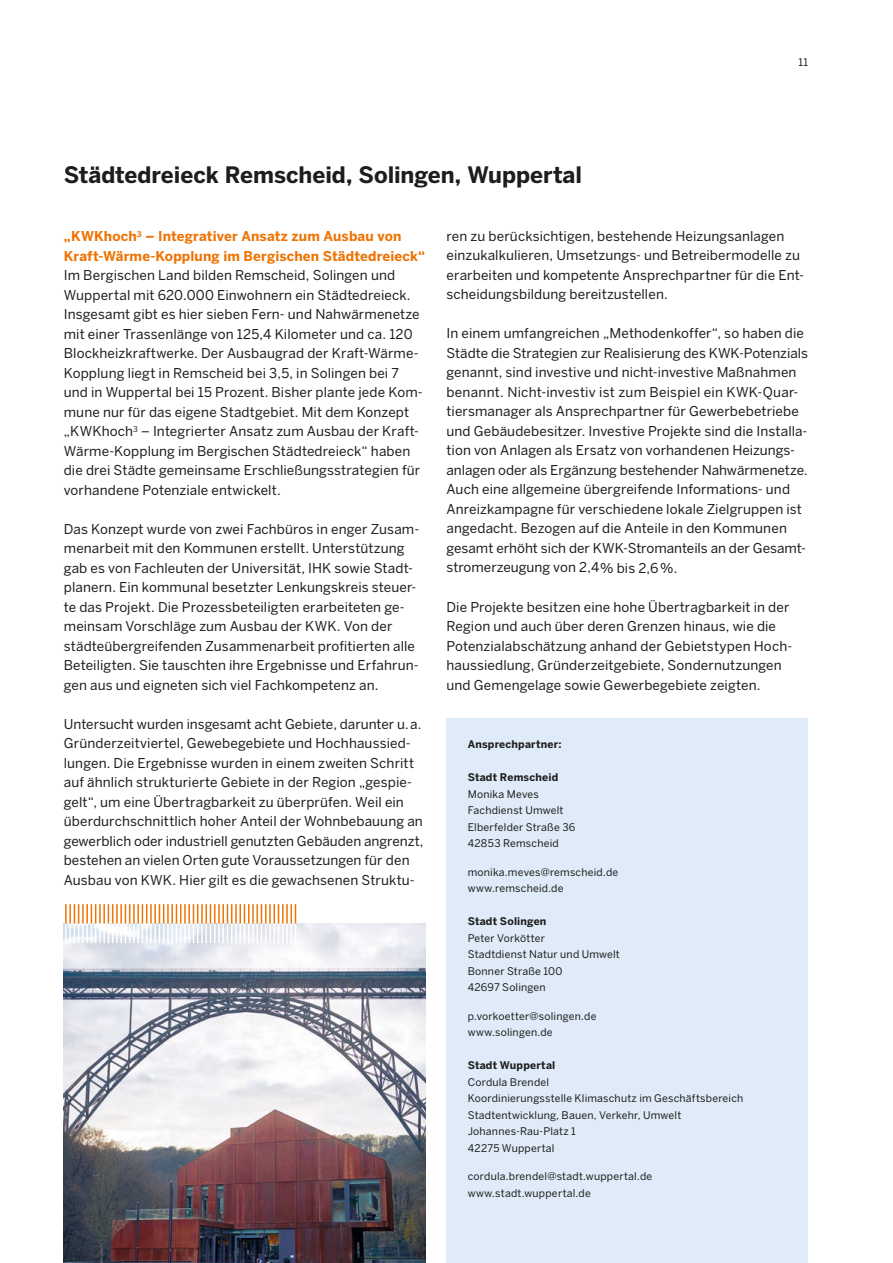
<style>
.page{position:relative;width:893px;height:1263px;background:#fff}
.page>*{position:absolute;margin:0;border:0;box-sizing:border-box;transform-origin:0 0}
.t1{font:700 22.5px "Benton Sans";letter-spacing:-.005em;color:#1d1d1b}
.t2{font:13.5px/19.5px "Benton Sans";letter-spacing:.005em;color:#1d1d1b}
.t3{font:700 13.5px/19.5px "Benton Sans";letter-spacing:.01em;color:#ee7303}
.t4{font:10.5px/16.5px "Benton Sans";letter-spacing:.02em;color:#1d1d1b}
.t5{font:700 10.5px "Benton Sans";letter-spacing:.02em;color:#1d1d1b}
</style>
<div class="page">
<div style="left:446px;top:719px;width:362px;height:544px;background:#dfebf9"></div>
<img style="left:64px;top:924px;width:361px;height:339px">
<svg style="left:65px;top:904px;width:231px;height:39px"></svg>
<h1 class="t1" style="left:64px;top:161px;width:520px">Städtedreieck Remscheid, Solingen, Wuppertal</h1>
<p class="t4" style="left:798px;top:53px;width:11px">11</p>
<p class="t3" style="left:64px;top:226px;width:363px">„KWKhoch<sup>3</sup> – Integrativer Ansatz zum Ausbau von<br>Kraft-Wärme-Kopplung im Bergischen Städtedreieck“</p>
<p class="t2" style="left:64px;top:265px;width:360px">Im Bergischen Land bilden Remscheid, Solingen und Wuppertal mit 620.000 Einwohnern ein Städtedreieck.<br>Insgesamt gibt es hier sieben Fern- und Nahwärmenetze mit einer Trassenlänge von 125,4 Kilometer und ca. 120<br>Blockheizkraftwerke. Der Ausbaugrad der Kraft-Wärme-Kopplung liegt in Remscheid bei 3,5, in Solingen bei 7 und in Wuppertal bei 15 Prozent. Bisher plante jede Kom&shy;mune nur für das eigene Stadtgebiet. Mit dem Konzept „KWKhoch<sup>3</sup> – Integrierter Ansatz zum Ausbau der Kraft-Wärme-Kopplung im Bergischen Städtedreieck“ haben die drei Städte gemeinsame Erschließungsstrategien für vorhandene Potenziale entwickelt.</p>
<p class="t2" style="left:64px;top:519px;width:357px">Das Konzept wurde von zwei Fachbüros in enger Zusam&shy;menarbeit mit den Kommunen erstellt. Unterstützung gab es von Fachleuten der Universität, IHK sowie Stadt&shy;planern. Ein kommunal besetzter Lenkungskreis steuer&shy;te das Projekt. Die Prozessbeteiligten erarbeiteten ge&shy;meinsam Vorschläge zum Ausbau der KWK. Von der städteübergreifenden Zusammenarbeit profitierten alle Beteiligten. Sie tauschten ihre Ergebnisse und Erfahrun&shy;gen aus und eigneten sich viel Fachkompetenz an.</p>
<p class="t2" style="left:64px;top:714px;width:361px">Untersucht wurden insgesamt acht Gebiete, darunter u.a.<br>Gründerzeitviertel, Gewebegebiete und Hochhaussied&shy;lungen. Die Ergebnisse wurden in einem zweiten Schritt auf ähnlich strukturierte Gebiete in der Region „gespie&shy;gelt“, um eine Übertragbarkeit zu überprüfen. Weil ein überdurchschnittlich hoher Anteil der Wohnbebauung an gewerblich oder industriell genutzten Gebäuden angrenzt, bestehen an vielen Orten gute Voraussetzungen für den Ausbau von KWK. Hier gilt es die gewachsenen Struktu-</p>
<p class="t2" style="left:446px;top:226px;width:359px">ren zu berücksichtigen, bestehende Heizungsanlagen einzukalkulieren, Umsetzungs- und Betreibermodelle zu erarbeiten und kompetente Ansprechpartner für die Ent&shy;scheidungsbildung bereitzustellen.</p>
<p class="t2" style="left:446px;top:324px;width:363px">In einem umfangreichen „Methodenkoffer“, so haben die Städte die Strategien zur Realisierung des KWK-Potenzials genannt, sind investive und nicht-investive Maßnahmen benannt. Nicht-investiv ist zum Beispiel ein KWK-Quar&shy;tiersmanager als Ansprechpartner für Gewerbebetriebe und Gebäudebesitzer. Investive Projekte sind die Installa&shy;tion von Anlagen als Ersatz von vorhandenen Heizungs&shy;anlagen oder als Ergänzung bestehender Nahwärmenetze.<br>Auch eine allgemeine übergreifende Informations- und Anreizkampagne für verschiedene lokale Zielgruppen ist angedacht. Bezogen auf die Anteile in den Kommunen gesamt erhöht sich der KWK-Stromanteils an der Gesamt&shy;stromerzeugung von 2,4% bis 2,6%.</p>
<p class="t2" style="left:446px;top:597px;width:347px">Die Projekte besitzen eine hohe Übertragbarkeit in der Region und auch über deren Grenzen hinaus, wie die Potenzialabschätzung anhand der Gebietstypen Hoch&shy;haussiedlung, Gründerzeitgebiete, Sondernutzungen und Gemengelage sowie Gewerbegebiete zeigten.</p>
<p class="t5" style="left:468px;top:738px;width:95px">Ansprechpartner:</p>
<p class="t5" style="left:468px;top:771px;width:92px">Stadt Remscheid</p>
<p class="t4" style="left:468px;top:785px;width:109px">Monika Meves<br>Fachdienst Umwelt<br>Elberfelder Straße 36<br>42853 Remscheid</p>
<p class="t4" style="left:468px;top:863px;width:152px">monika.meves@remscheid.de www.remscheid.de</p>
<p class="t5" style="left:468px;top:915px;width:80px">Stadt Solingen</p>
<p class="t4" style="left:468px;top:929px;width:154px">Peter Vorkötter<br>Stadtdienst Natur und Umwelt<br>Bonner Straße 100<br>42697 Solingen</p>
<p class="t4" style="left:468px;top:1007px;width:130px">p.vorkoetter@solingen.de www.solingen.de</p>
<p class="t5" style="left:468px;top:1059px;width:89px">Stadt Wuppertal</p>
<p class="t4" style="left:468px;top:1073px;width:277px">Cordula Brendel<br>Koordinierungsstelle Klimaschutz im Geschäftsbereich<br>Stadtentwicklung, Bauen, Verkehr, Umwelt<br>Johannes-Rau-Platz 1<br>42275 Wuppertal</p>
<p class="t4" style="left:468px;top:1168px;width:186px">cordula.brendel@stadt.wuppertal.de www.stadt.wuppertal.de</p>
</div>
